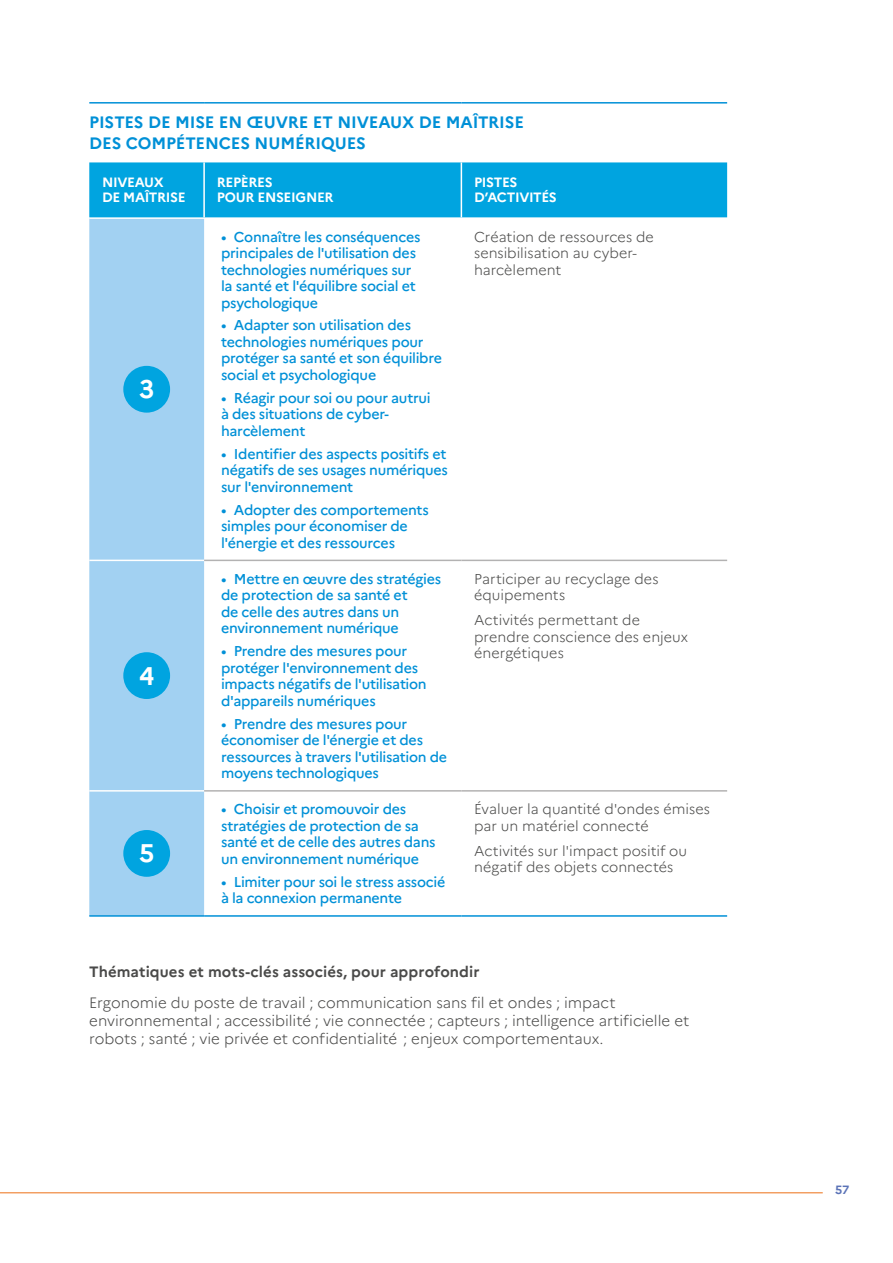
<style>
.page{position:relative;width:893px;height:1263px;background:#fff}
.page>*{position:absolute;margin:0;border:0;box-sizing:border-box;transform-origin:0 0}
.t1{font:700 25.5px "Marianne";color:#fff}
.t2{font:700 16.5px/21px "Marianne";letter-spacing:-.01em;color:#0090d7}
.t3{font:300 15px/18px "Marianne";letter-spacing:-.005em;color:#4a4a49}
.t4{font:700 15px "Marianne";letter-spacing:.005em;color:#4a4a49}
.t5{font:500 14.25px/16.5px "Marianne";letter-spacing:-.02em;color:#0090d7}
.t6{font:300 14.25px/16.5px "Marianne";color:#4a4a49}
.t7{font:700 13.5px/15px "Marianne";letter-spacing:-.025em;color:#fff}
.t8{font:700 12px "Marianne";color:#5b73b7}
</style>
<div class="page">
<hr style="left:0;top:1192px;width:823px;height:1px;background:#ed7016">
<div style="left:89px;top:219px;width:115px;height:696px;background:#a2d1f2"></div>
<hr style="left:89px;top:102px;width:115px;height:2px;background:#0090d7">
<hr style="left:204px;top:102px;width:257px;height:2px;background:#0090d7">
<hr style="left:461px;top:102px;width:266px;height:2px;background:#0090d7">
<hr style="left:89px;top:915px;width:115px;height:2px;background:#0090d7">
<hr style="left:204px;top:915px;width:257px;height:2px;background:#0090d7">
<hr style="left:461px;top:915px;width:266px;height:2px;background:#0090d7">
<hr style="left:89px;top:560px;width:115px;height:1px;background:#fff">
<hr style="left:89px;top:790px;width:115px;height:2px;background:#fff">
<hr style="left:204px;top:560px;width:257px;height:1px;background:#b3b2b2">
<hr style="left:461px;top:560px;width:266px;height:1px;background:#b3b2b2">
<hr style="left:204px;top:790px;width:257px;height:2px;background:#b3b2b2">
<hr style="left:461px;top:790px;width:266px;height:2px;background:#b3b2b2">
<div style="left:89px;top:162px;width:638px;height:55px;background:#00a4e0"></div>
<hr style="left:203px;top:162px;width:2px;height:55px;background:#fff">
<hr style="left:461px;top:162px;width:1px;height:55px;background:#fff">
<div style="left:123px;top:366px;width:47px;height:47px;background:#00a4e0;border-radius:50%"></div>
<div style="left:123px;top:652px;width:47px;height:47px;background:#00a4e0;border-radius:50%"></div>
<div style="left:123px;top:830px;width:47px;height:47px;background:#00a4e0;border-radius:50%"></div>
<p class="t2" style="left:89px;top:112px;width:436px">PISTES DE MISE EN ŒUVRE ET NIVEAUX DE MAÎTRISE<br>DES COMPÉTENCES NUMÉRIQUES</p>
<p class="t7" style="left:102px;top:175px;width:85px">NIVEAUX<br>DE MAÎTRISE</p>
<p class="t7" style="left:217px;top:175px;width:118px">REPÈRES<br>POUR ENSEIGNER</p>
<p class="t7" style="left:474px;top:175px;width:84px">PISTES<br>D’ACTIVITÉS</p>
<h1 class="t1" style="left:139px;top:374px;width:17px">3</h1>
<h1 class="t1" style="left:139px;top:660px;width:17px">4</h1>
<h1 class="t1" style="left:139px;top:838px;width:17px">5</h1>
<p class="t5" style="left:221px;top:228px;width:201px">• Connaître les conséquences principales de l'utilisation des technologies numériques sur la santé et l'équilibre social et psychologique</p>
<p class="t5" style="left:221px;top:317px;width:222px">• Adapter son utilisation des technologies numériques pour protéger sa santé et son équilibre social et psychologique</p>
<p class="t5" style="left:221px;top:389px;width:211px">• Réagir pour soi ou pour autrui à des situations de cyber&shy;harcèlement</p>
<p class="t5" style="left:221px;top:445px;width:228px;text-align:justify">• Identifier des aspects positifs et négatifs de ses usages numériques sur l'environnement</p>
<p class="t5" style="left:221px;top:501px;width:209px">• Adopter des comportements simples pour économiser de l'énergie et des ressources</p>
<p class="t5" style="left:221px;top:570px;width:222px">• Mettre en œuvre des stratégies de protection de sa santé et<br>de celle des autres dans un environnement numérique</p>
<p class="t5" style="left:221px;top:643px;width:207px">• Prendre des mesures pour protéger l'environnement des impacts négatifs de l'utilisation d'appareils numériques</p>
<p class="t5" style="left:221px;top:715px;width:228px">• Prendre des mesures pour économiser de l'énergie et des ressources à travers l'utilisation de moyens technologiques</p>
<p class="t5" style="left:221px;top:801px;width:216px">• Choisir et promouvoir des stratégies de protection de sa santé et de celle des autres dans un environnement numérique</p>
<p class="t5" style="left:221px;top:873px;width:226px">• Limiter pour soi le stress associé à la connexion permanente</p>
<p class="t6" style="left:474px;top:228px;width:181px">Création de ressources de sensibilisation au cyber&shy;harcèlement</p>
<p class="t6" style="left:474px;top:570px;width:186px">Participer au recyclage des équipements</p>
<p class="t6" style="left:474px;top:612px;width:215px">Activités permettant de prendre conscience des enjeux énergétiques</p>
<p class="t6" style="left:474px;top:801px;width:237px">Évaluer la quantité d'ondes émises par un matériel connecté</p>
<p class="t6" style="left:474px;top:842px;width:215px">Activités sur l'impact positif ou négatif des objets connectés</p>
<p class="t4" style="left:89px;top:963px;width:392px">Thématiques et mots-clés associés, pour approfondir</p>
<p class="t3" style="left:89px;top:994px;width:601px">Ergonomie du poste de travail ; communication sans fil et ondes ; impact environnemental ; accessibilité ; vie connectée ; capteurs ; intelligence artificielle et robots ; santé ; vie privée et confidentialité ; enjeux comportementaux.</p>
<p class="t8" style="left:835px;top:1183px;width:16px">57</p>
</div>
